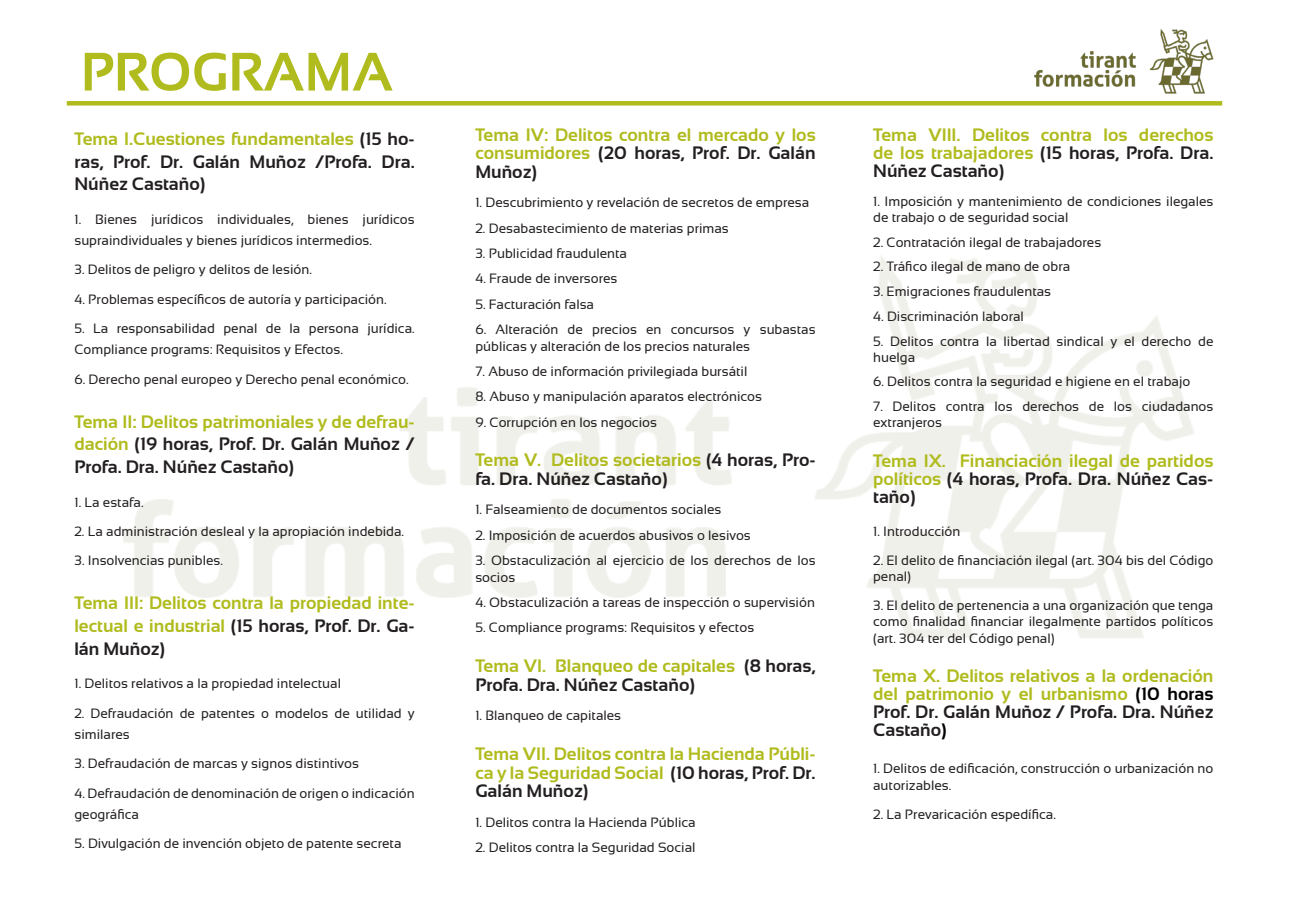
<style>
.page{position:relative;width:1289px;height:919px;background:#fff}
.page>*{position:absolute;margin:0;border:0;box-sizing:border-box;transform-origin:0 0}
.t1{font:700 54px "Sansation";color:#b0bb1d}
.t2{font:700 18px/18px "Sansation";color:#b0bb1d;text-align:justify}
.t3{font:700 18px/22.6px "Sansation";color:#231f20;text-align:justify}
.t4{font:13.5px/16.2px "Sansation";color:#231f20}
.s1{color:#b0bb1d}
.s2{color:#231f20}
.s3{color:#000}
</style>
<div class="page">
<img style="left:123px;top:255px;width:1071px;height:383px">
<hr style="left:67px;top:101px;width:1155px;height:4px;background:#b0bb1d">
<img style="left:1030px;top:29px;width:192px;height:77px">
<h1 class="t1" style="left:81px;top:42px;width:314px">PROGRAMA</h1>
<h2 class="t3" style="left:74px;top:127px;width:342px"><span class="s1">Tema I.Cuestiones fundamentales</span> (15 ho&shy;ras, Prof. Dr. Galán Muñoz /Profa. Dra.<br>Núñez Castaño)</h2>
<p class="t4" style="left:74px;top:209px;width:342px;line-height:20.9px">1. Bienes jurídicos individuales, bienes jurídicos supraindividuales y bienes jurídicos intermedios.</p>
<p class="t4" style="left:74px;top:261px;width:239px">3. Delitos de peligro y delitos de lesión.</p>
<p class="t4" style="left:74px;top:291px;width:314px">4. Problemas específicos de autoría y participación.</p>
<p class="t4" style="left:74px;top:318px;width:342px;line-height:20.9px">5. La responsabilidad penal de la persona jurídica.<br>Compliance programs: Requisitos y Efectos.</p>
<p class="t4" style="left:74px;top:370px;width:336px">6. Derecho penal europeo y Derecho penal económico.</p>
<h2 class="t3" style="left:74px;top:410px;width:342px"><span class="s1">Tema II: Delitos patrimoniales y de defrau&shy;dación</span> (19 horas, Prof. Dr. Galán Muñoz / Profa. Dra. Núñez Castaño)</h2>
<p class="t4" style="left:74px;top:494px;width:71px">1. La estafa.</p>
<p class="t4" style="left:74px;top:523px;width:331px">2. La administración desleal y la apropiación indebida.</p>
<p class="t4" style="left:74px;top:552px;width:150px">3. Insolvencias punibles.</p>
<h2 class="t2" style="left:74px;top:591px;width:342px;line-height:22.6px">Tema III: Delitos contra la propiedad inte&shy;lectual e industrial <span class="s2">(15 horas, Prof. Dr. Ga&shy;lán Muñoz)</span></h2>
<p class="t4" style="left:74px;top:675px;width:268px">1. Delitos relativos a la propiedad intelectual</p>
<p class="t4" style="left:74px;top:702px;width:342px;line-height:20.9px">2. Defraudación de patentes o modelos de utilidad y similares</p>
<p class="t4" style="left:74px;top:755px;width:286px">3. Defraudación de marcas y signos distintivos</p>
<p class="t4" style="left:74px;top:782px;width:342px;line-height:20.9px">4. Defraudación de denominación de origen o indicación geográfica</p>
<p class="t4" style="left:74px;top:835px;width:328px">5. Divulgación de invención objeto de patente secreta</p>
<h2 class="t2" style="left:475px;top:125px;width:342px;line-height:18.6px">Tema IV: Delitos contra el mercado y los consumidores <span class="s2">(20 horas, Prof. Dr. Galán Muñoz)</span></h2>
<p class="t4" style="left:475px;top:195px;width:335px">1. Descubrimiento y revelación de secretos de empresa</p>
<p class="t4" style="left:475px;top:220px;width:255px">2. Desabastecimiento de materias primas</p>
<p class="t4" style="left:475px;top:245px;width:153px">3. Publicidad fraudulenta</p>
<p class="t4" style="left:475px;top:270px;width:144px">4. Fraude de inversores</p>
<p class="t4" style="left:475px;top:296px;width:120px">5. Facturación falsa</p>
<p class="t4" style="left:475px;top:321px;width:342px;line-height:16.8px">6. Alteración de precios en concursos y subastas públicas y alteración de los precios naturales</p>
<p class="t4" style="left:475px;top:363px;width:273px">7. Abuso de información privilegiada bursátil</p>
<p class="t4" style="left:475px;top:388px;width:288px">8. Abuso y manipulación aparatos electrónicos</p>
<p class="t4" style="left:475px;top:413px;width:183px">9. Corrupción en los negocios</p>
<h2 class="t3" style="left:475px;top:451px;width:342px;line-height:18.6px"><span class="s1">Tema V. Delitos societarios</span> (4 horas, Pro&shy;fa. Dra. Núñez Castaño)</h2>
<p class="t4" style="left:475px;top:501px;width:247px">1. Falseamiento de documentos sociales</p>
<p class="t4" style="left:475px;top:527px;width:277px">2. Imposición de acuerdos abusivos o lesivos</p>
<p class="t4" style="left:475px;top:552px;width:342px;line-height:16.8px">3. Obstaculización al ejercicio de los derechos de los socios</p>
<p class="t4" style="left:475px;top:594px;width:341px">4. Obstaculización a tareas de inspección o supervisión</p>
<p class="t4" style="left:475px;top:619px;width:280px">5. Compliance programs: Requisitos y efectos</p>
<h2 class="t3" style="left:475px;top:656px;width:342px;line-height:18.6px"><span class="s1">Tema VI. Blanqueo de capitales</span> (8 horas,<br>Profa. Dra. Núñez Castaño)</h2>
<p class="t4" style="left:475px;top:707px;width:147px">1. Blanqueo de capitales</p>
<h2 class="t2" style="left:475px;top:744px;width:342px;line-height:18.6px">Tema VII. Delitos contra la Hacienda Públi&shy;ca y la Seguridad Social <span class="s2">(10 horas, Prof. Dr.<br>Galán Muñoz)</span></h2>
<p class="t4" style="left:475px;top:814px;width:222px">1. Delitos contra la Hacienda Pública</p>
<p class="t4" style="left:475px;top:839px;width:222px">2. Delitos contra la Seguridad Social</p>
<h2 class="t2" style="left:873px;top:125px;width:342px">Tema VIII. Delitos contra los derechos de los trabajadores <span class="s2">(15 horas, Profa. Dra.<br>Núñez Castaño)</span></h2>
<p class="t4" style="left:873px;top:193px;width:342px">1. Imposición y mantenimiento de condiciones ilegales de trabajo o de seguridad social</p>
<p class="t4" style="left:873px;top:234px;width:230px">2. Contratación ilegal de trabajadores</p>
<p class="t4" style="left:873px;top:258px;width:199px">2. Tráfico ilegal de mano de obra</p>
<p class="t4" style="left:873px;top:283px;width:179px">3. Emigraciones fraudulentas</p>
<p class="t4" style="left:873px;top:308px;width:152px">4. Discriminación laboral</p>
<p class="t4" style="left:873px;top:333px;width:342px">5. Delitos contra la libertad sindical y el derecho de huelga</p>
<p class="t4" style="left:873px;top:373px;width:319px">6. Delitos contra la seguridad e higiene en el trabajo</p>
<p class="t4" style="left:873px;top:398px;width:342px">7. Delitos contra los derechos de los ciudadanos extranjeros</p>
<h2 class="t2" style="left:873px;top:451px;width:342px">Tema IX. Financiación ilegal de partidos políticos <span class="s2">(4 horas, Profa. Dra. Núñez Cas&shy;taño)</span></h2>
<p class="t4" style="left:873px;top:523px;width:89px">1. Introducción</p>
<p class="t4" style="left:873px;top:552px;width:342px">2. El delito de financiación ilegal (art. 304 bis del Código penal)</p>
<p class="t4" style="left:873px;top:597px;width:342px;text-align:justify">3. El delito de pertenencia a una organización que tenga como finalidad financiar ilegalmente partidos políticos (art. 304 ter del Código penal)</p>
<h2 class="t2" style="left:873px;top:666px;width:342px">Tema X. Delitos relativos a la ordenación del patrimonio y el urbanismo <span class="s3">(10 horas </span><span class="s2">Prof. Dr. Galán Muñoz / Profa. Dra. Núñez Castaño</span><span class="s3">)</span></h2>
<p class="t4" style="left:873px;top:760px;width:342px">1. Delitos de edificación, construcción o urbanización no autorizables.</p>
<p class="t4" style="left:873px;top:805px;width:184px">2. La Prevaricación espedífica.</p>
</div>
